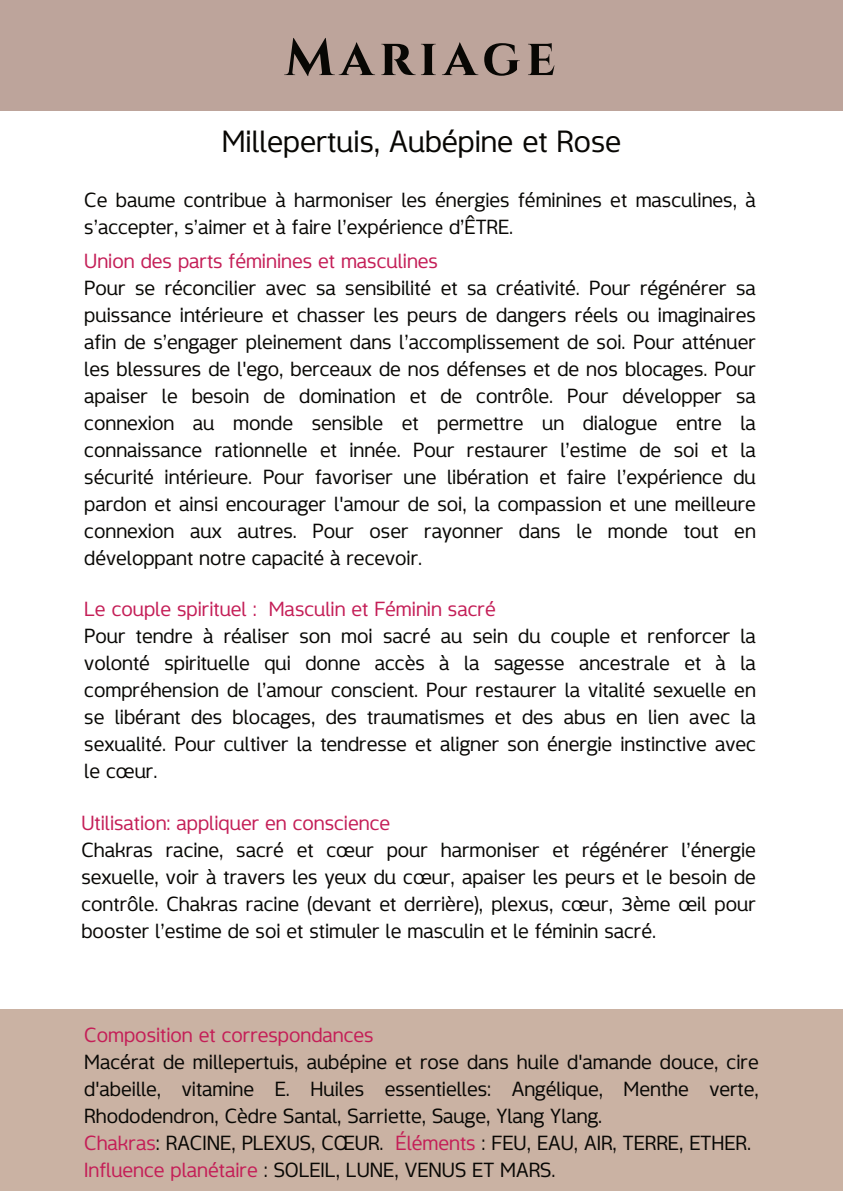
<style>
.page{position:relative;width:843px;height:1191px;background:#fff}
.page>*{position:absolute;margin:0;border:0;box-sizing:border-box;transform-origin:0 0}
.t1{font:700 52px "Cinzel";letter-spacing:.11em;color:#080704}
.t2{font:30px "Mosse Thai";color:#080704}
.t3{font:20px/27px "Mosse Thai";color:#080704;text-align:justify}
.t4{font:20px "Mosse Thai";color:#c41e57}
.s1{color:#c41e57}
</style>
<div class="page">
<div style="left:0;top:0;width:843px;height:110px;background:#bda49b"></div>
<div style="left:0;top:1010px;width:843px;height:181px;background:#cab2a3"></div>
<h1 class="t1" style="left:285px;top:26px;width:272px">Mariage</h1>
<h2 class="t2" style="left:222px;top:114px;width:401px">Millepertuis, Aubépine et Rose</h2>
<p class="t3" style="left:84px;top:185px;width:673px">Ce baume contribue à harmoniser les énergies féminines et masculines, à s’accepter, s’aimer et à faire l’expérience d’ÊTRE.</p>
<p class="t4" style="left:84px;top:243px;width:355px">Union des parts féminines et masculines</p>
<p class="t3" style="left:84px;top:272px;width:673px">Pour se réconcilier avec sa sensibilité et sa créativité. Pour régénérer sa puissance intérieure et chasser les peurs de dangers réels ou imaginaires afin de s’engager pleinement dans l’accomplissement de soi. Pour atténuer les blessures de l'ego, berceaux de nos défenses et de nos blocages. Pour apaiser le besoin de domination et de contrôle. Pour développer sa connexion au monde sensible et permettre un dialogue entre la connaissance rationnelle et innée. Pour restaurer l’estime de soi et la sécurité intérieure. Pour favoriser une libération et faire l’expérience du pardon et ainsi encourager l'amour de soi, la compassion et une meilleure connexion aux autres. Pour oser rayonner dans le monde tout en développant notre capacité à recevoir.</p>
<p class="t4" style="left:84px;top:591px;width:413px">Le couple spirituel : Masculin et Féminin sacré</p>
<p class="t3" style="left:84px;top:621px;width:673px">Pour tendre à réaliser son moi sacré au sein du couple et renforcer la volonté spirituelle qui donne accès à la sagesse ancestrale et à la compréhension de l’amour conscient. Pour restaurer la vitalité sexuelle en se libérant des blocages, des traumatismes et des abus en lien avec la sexualité. Pour cultiver la tendresse et aligner son énergie instinctive avec le cœur.</p>
<p class="t4" style="left:81px;top:805px;width:310px">Utilisation: appliquer en conscience</p>
<p class="t3" style="left:81px;top:834px;width:676px">Chakras racine, sacré et cœur pour harmoniser et régénérer l’énergie sexuelle, voir à travers les yeux du cœur, apaiser les peurs et le besoin de contrôle. Chakras racine (devant et derrière), plexus, cœur, 3ème œil pour booster l’estime de soi et stimuler le masculin et le féminin sacré.</p>
<p class="t4" style="left:84px;top:1017px;width:291px">Composition et correspondances</p>
<p class="t3" style="left:84px;top:1046px;width:676px;text-align:left">Macérat de millepertuis, aubépine et rose dans huile d'amande douce, cire d'abeille, vitamine E. Huiles essentielles: Angélique, Menthe verte, Rhododendron, Cèdre Santal, Sarriette, Sauge, Ylang Ylang.<br><span class="s1">Chakras</span>: RACINE, PLEXUS, CŒUR. <span class="s1">Éléments</span> : FEU, EAU, AIR, TERRE, ETHER.<br><span class="s1">Influence planétaire</span> : SOLEIL, LUNE, VENUS ET MARS.</p>
</div>
